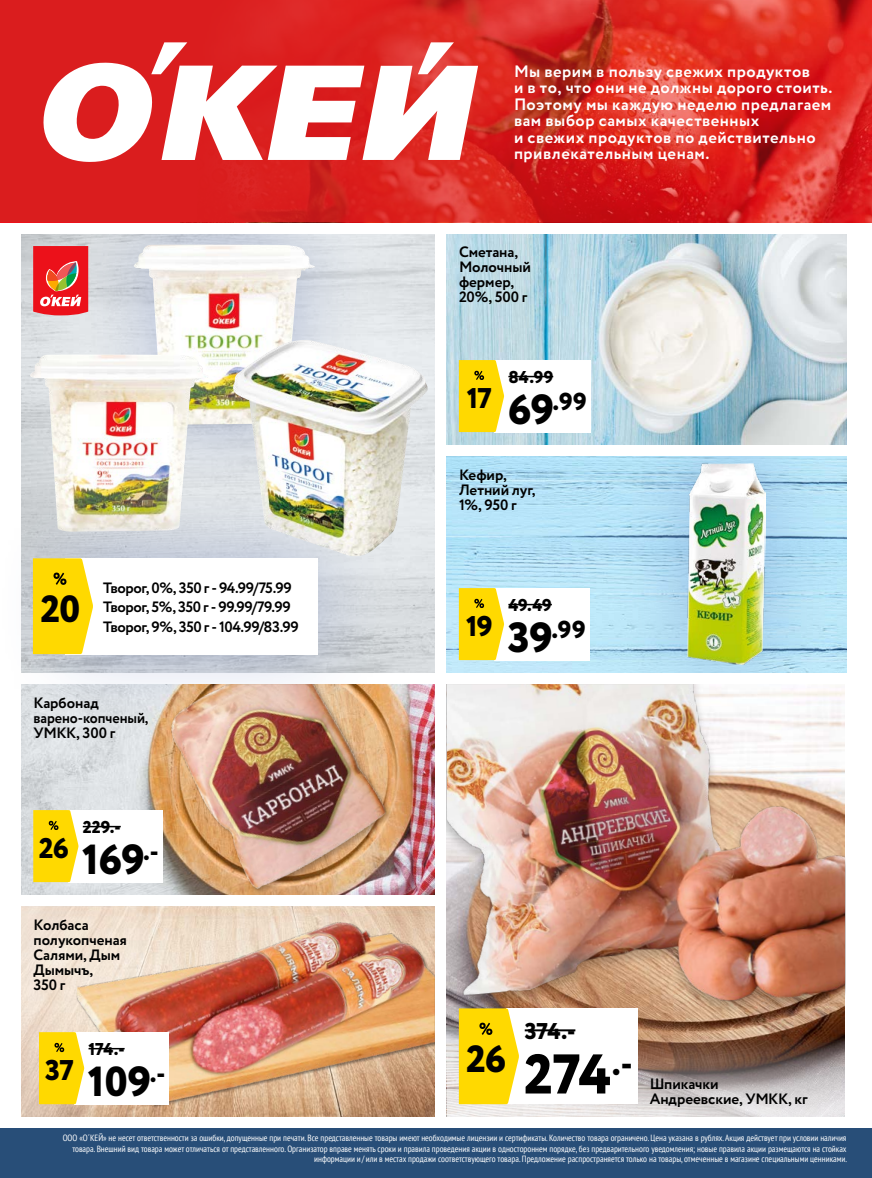
<style>
.page{position:relative;width:872px;height:1178px;background:#fff}
.page>*{position:absolute;margin:0;border:0;box-sizing:border-box;transform-origin:0 0}
.t1{font:800 55.8px "Circe";color:#000}
.t2{font:800 42px "Circe";letter-spacing:-.005em;color:#000}
.t3{font:800 37.95px "Circe";color:#000}
.t4{font:800 28.5px "Circe";letter-spacing:-.03em;color:#000}
.t5{font:800 24.45px "Circe";color:#000}
.t6{font:800 22.8px "Circe";color:#000}
.t7{font:800 17.1px "Circe";color:#000}
.t8{font:700 16.5px/16.5px "Circe";letter-spacing:.03em;color:#fff}
.t9{font:700 15px/15px "Circe";letter-spacing:-.005em;color:#000}
.t10{font:700 15px/19.5px "Circe";letter-spacing:-.025em;color:#000}
.t11{font:condensed 9px/10.5px "PT Sans";color:#fff;text-align:right}
.s1{font-size:42px}
</style>
<div class="page">
<img style="left:21px;top:726px;width:123px;height:168px">
<img style="left:447px;top:234px;width:399px;height:210px">
<img style="left:447px;top:456px;width:399px;height:216px">
<img style="left:447px;top:684px;width:398px;height:346px">
<div style="left:71px;top:234px;width:305px;height:262px;background:#445dad;opacity:.3"></div>
<img style="left:134px;top:245px;width:181px;height:180px">
<img style="left:30px;top:355px;width:179px;height:131px">
<img style="left:233px;top:340px;width:194px;height:216px">
<svg style="left:447px;top:1020px;width:397px;height:96px"></svg>
<svg style="left:21px;top:906px;width:43px;height:210px;fill:#efe0d1"></svg>
<div style="left:617px;top:456px;width:219px;height:216px;background:#445dad;opacity:.3"></div>
<img style="left:687px;top:464px;width:78px;height:200px">
<img style="left:144px;top:684px;width:291px;height:210px">
<img style="left:64px;top:906px;width:371px;height:210px">
<div style="left:0;top:1128px;width:872px;height:50px;background:#284e78"></div>
<div style="left:0;top:486px;width:389px;height:240px;background:#445dad;opacity:.3"></div>
<div style="left:65px;top:558px;width:253px;height:96px;background:#fff"></div>
<svg style="left:33px;top:558px;width:60px;height:96px"></svg>
<svg style="left:33px;top:246px;width:55px;height:69px"></svg>
<div style="left:74px;top:1032px;width:95px;height:72px;background:#fff"></div>
<hr style="left:88px;top:1048px;width:37px;height:1px;background:#000">
<svg style="left:39px;top:1032px;width:45px;height:72px"></svg>
<div style="left:494px;top:360px;width:96px;height:72px;background:#fff"></div>
<hr style="left:508px;top:376px;width:45px;height:1px;background:#000">
<svg style="left:459px;top:360px;width:45px;height:72px"></svg>
<div style="left:494px;top:588px;width:95px;height:72px;background:#fff"></div>
<hr style="left:508px;top:604px;width:44px;height:1px;background:#000">
<svg style="left:459px;top:588px;width:45px;height:72px"></svg>
<div style="left:69px;top:810px;width:94px;height:72px;background:#fff"></div>
<hr style="left:83px;top:826px;width:38px;height:1px;background:#000">
<svg style="left:33px;top:810px;width:45px;height:72px"></svg>
<div style="left:506px;top:1008px;width:131px;height:96px;background:#fff"></div>
<hr style="left:525px;top:1029px;width:50px;height:2px;background:#000">
<svg style="left:459px;top:1008px;width:60px;height:96px"></svg>
<img style="left:703px;top:0;width:169px;height:222px">
<svg style="left:0;top:0;width:703px;height:222px;fill:#da1f1e"></svg>
<svg style="left:38px;top:42px;width:440px;height:121px"></svg>
<h3 class="t8" style="left:514px;top:64px;width:320px">Мы верим в пользу свежих продуктов<br>и в то, что они не должны дорого стоить.<br>Поэтому мы каждую неделю предлагаем вам выбор самых качественных<br>и свежих продуктов по действительно привлекательным ценам.</h3>
<h3 class="t9" style="left:459px;top:245px;width:73px">Сметана,<br>Молочный фермер,<br>20%, 500 г</h3>
<h3 class="t4" style="left:467px;top:379px;width:27px">17</h3>
<h3 class="t7" style="left:508px;top:366px;width:46px">84.99</h3>
<h3 class="t5" style="left:508px;top:385px;width:81px"><span class="s1">69</span>.99</h3>
<h3 class="t3" style="left:40px;top:583px;width:41px">20</h3>
<h3 class="t10" style="left:103px;top:579px;width:197px">Творог, 0%, 350 г - 94.99/75.99<br>Творог, 5%, 350 г - 99.99/79.99<br>Творог, 9%, 350 г - 104.99/83.99</h3>
<h3 class="t9" style="left:33px;top:696px;width:117px">Карбонад варено-копченый,<br>УМКК, 300 г</h3>
<h3 class="t4" style="left:39px;top:829px;width:32px">26</h3>
<h3 class="t7" style="left:83px;top:816px;width:39px">229.-</h3>
<h2 class="t2" style="left:82px;top:831px;width:78px">169<sup>.-</sup></h2>
<h3 class="t9" style="left:33px;top:918px;width:95px">Колбаса полукопченая<br>Салями, Дым<br>Дымычъ,<br>350 г</h3>
<h3 class="t9" style="left:459px;top:468px;width:78px">Кефир,<br>Летний луг,<br>1%, 950 г</h3>
<h3 class="t4" style="left:466px;top:607px;width:28px">19</h3>
<h3 class="t7" style="left:508px;top:594px;width:45px">49.49</h3>
<h3 class="t5" style="left:508px;top:613px;width:79px"><span class="s1">39</span>.99</h3>
<h3 class="t6" style="left:525px;top:1016px;width:52px">374.-</h3>
<h3 class="t7" style="left:88px;top:1038px;width:38px">174.-</h3>
<h3 class="t3" style="left:466px;top:1033px;width:41px">26</h3>
<h1 class="t1" style="left:524px;top:1036px;width:110px">274<sup>.-</sup></h1>
<h3 class="t4" style="left:45px;top:1051px;width:30px">37</h3>
<h2 class="t2" style="left:88px;top:1053px;width:79px">109<sup>.-</sup></h2>
<h3 class="t9" style="left:649px;top:1077px;width:160px">Шпикачки<br>Андреевские, УМКК, кг</h3>
<p class="t11" style="left:63px;top:1132px;width:786px">ООО «О´КЕЙ» не несет ответственности за ошибки, допущенные при печати. Все представленные товары имеют необходимые лицензии и сертификаты. Количество товара ограничено. Цена указана в рублях. Акция действует при условии наличия товара. Внешний вид товара может отличаться от представленного. Организатор вправе менять сроки и правила проведения акции в одностороннем порядке, без предварительного уведомления; новые правила акции размещаются на стойках информации и / или в местах продажи соответствующего товара. Предложение распространяется только на товары, отмеченные в магазине специальными ценниками.</p>
</div>
